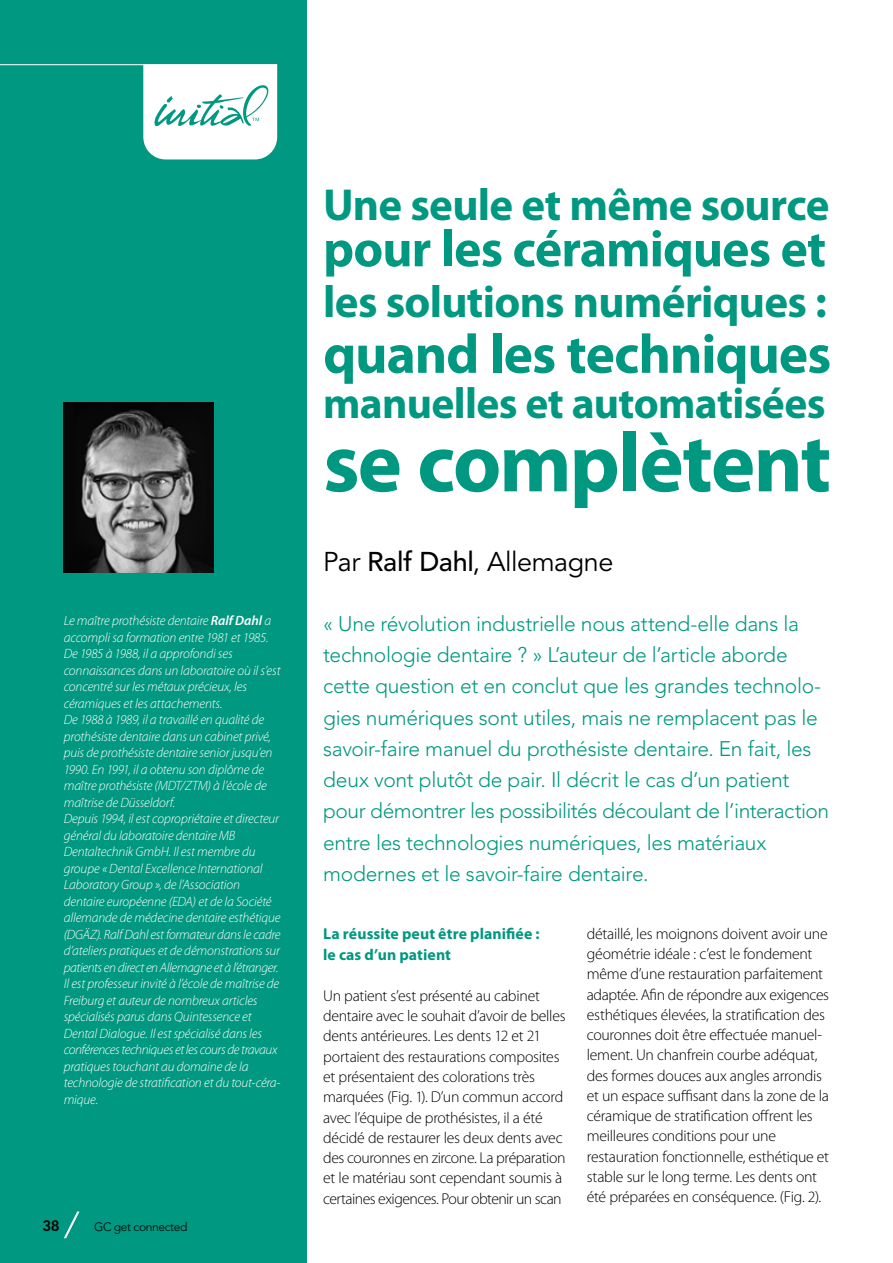
<style>
.page{position:relative;width:893px;height:1263px;background:#fff}
.page>*{position:absolute;margin:0;border:0;box-sizing:border-box;transform-origin:0 0}
.t1{font:700 84px "Myriad Pro";letter-spacing:-.025em;color:#009880}
.t2{font:700 55.5px "Myriad Pro";letter-spacing:-.02em;color:#009880}
.t3{font:700 51.75px "Myriad Pro";letter-spacing:-.015em;color:#009880}
.t4{font:700 45px "Myriad Pro";letter-spacing:-.015em;color:#009880}
.t5{font:700 43.5px "Myriad Pro";letter-spacing:-.015em;color:#009880}
.t6{font:27px "Avenir LT Std";letter-spacing:-.02em;color:#000}
.t7{font:300 21px/31.2px "Avenir LT Std";letter-spacing:-.015em;color:#009880}
.t8{font:300 15.75px/20.2px "Myriad Pro";letter-spacing:-.015em;color:#000}
.t9{font:700 15.75px/21.3px "Myriad Pro";letter-spacing:.005em;color:#009880}
.t10{font:800 15px "Avenir LT Std";color:#000}
.t11{font:italic 300 13.5px/16.5px "Myriad Pro";letter-spacing:-.01em;color:#fff}
.t12{font:300 12px "Avenir LT Std";letter-spacing:-.03em;color:#000}
.s1{font-weight:500}
.s2{font-weight:600}
</style>
<div class="page">
<div style="left:0;top:0;width:306px;height:1263px;background:#009880"></div>
<svg style="left:64px;top:1211px;width:16px;height:27px"></svg>
<img style="left:64px;top:402px;width:150px;height:170px">
<hr style="left:0;top:64px;width:277px;height:1px;background:#fff">
<svg style="left:143px;top:64px;width:134px;height:95px;background:#e5f4f2"></svg>
<h3 class="t4" style="left:323px;top:179px;width:508px">Une seule et même source</h3>
<h3 class="t3" style="left:323px;top:220px;width:504px">pour les céramiques et</h3>
<h3 class="t4" style="left:323px;top:277px;width:505px">les solutions numériques :</h3>
<h2 class="t2" style="left:323px;top:323px;width:510px">quand les techniques</h2>
<h3 class="t5" style="left:323px;top:379px;width:504px">manuelles et automatisées</h3>
<h1 class="t1" style="left:323px;top:416px;width:509px">se complètent</h1>
<h3 class="t6" style="left:323px;top:546px;width:292px">Par <span class="s1">Ralf Dahl</span>, Allemagne</h3>
<p class="t11" style="left:64px;top:613px;width:218px">Le maître prothésiste dentaire <span class="s2">Ralf Dahl</span> a accompli sa formation entre 1981 et 1985.<br>De 1985 à 1988, il a approfondi ses connaissances dans un laboratoire où il s’est concentré sur les métaux précieux, les céramiques et les attachements.<br>De 1988 à 1989, il a travaillé en qualité de prothésiste dentaire dans un cabinet privé, puis de prothésiste dentaire senior jusqu’en 1990. En 1991, il a obtenu son diplôme de maître prothésiste (MDT/ZTM) à l’école de maîtrise de Düsseldorf.<br>Depuis 1994, il est copropriétaire et directeur général du laboratoire dentaire MB Dentaltechnik GmbH. Il est membre du groupe « Dental Excellence International Laboratory Group », de l’Association dentaire européenne (EDA) et de la Société allemande de médecine dentaire esthétique (DGÄZ). Ralf Dahl est formateur dans le cadre d’ateliers pratiques et de démonstrations sur patients en direct en Allemagne et à l’étranger.<br>Il est professeur invité à l’école de maîtrise de Freiburg et auteur de nombreux articles spécialisés parus dans Quintessence et Dental Dialogue. Il est spécialisé dans les conférences techniques et les cours de travaux pratiques touchant au domaine de la technologie de stratification et du tout-céra&shy;mique.</p>
<p class="t7" style="left:323px;top:608px;width:508px">« Une révolution industrielle nous attend-elle dans la technologie dentaire ? » L’auteur de l’article aborde cette question et en conclut que les grandes technolo&shy;gies numériques sont utiles, mais ne remplacent pas le savoir-faire manuel du prothésiste dentaire. En fait, les deux vont plutôt de pair. Il décrit le cas d’un patient pour démontrer les possibilités découlant de l’interaction entre les technologies numériques, les matériaux modernes et le savoir-faire dentaire.</p>
<p class="t9" style="left:323px;top:923px;width:218px">La réussite peut être planifiée : le cas d’un patient</p>
<p class="t8" style="left:323px;top:986px;width:244px">Un patient s’est présenté au cabinet dentaire avec le souhait d’avoir de belles dents antérieures. Les dents 12 et 21 portaient des restaurations composites et présentaient des colorations très marquées (Fig. 1). D’un commun accord avec l’équipe de prothésistes, il a été décidé de restaurer les deux dents avec des couronnes en zircone. La préparation et le matériau sont cependant soumis à certaines exigences. Pour obtenir un scan</p>
<p class="t8" style="left:587px;top:924px;width:244px">détaillé, les moignons doivent avoir une géométrie idéale : c’est le fondement même d’une restauration parfaitement adaptée. Afin de répondre aux exigences esthétiques élevées, la stratification des couronnes doit être effectuée manuel&shy;lement. Un chanfrein courbe adéquat, des formes douces aux angles arrondis et un espace suffisant dans la zone de la céramique de stratification offrent les meilleures conditions pour une restauration fonctionnelle, esthétique et stable sur le long terme. Les dents ont été préparées en conséquence. (Fig. 2).</p>
<p class="t10" style="left:43px;top:1216px;width:19px">38</p>
<p class="t12" style="left:94px;top:1219px;width:95px">GC get connected</p>
</div>
